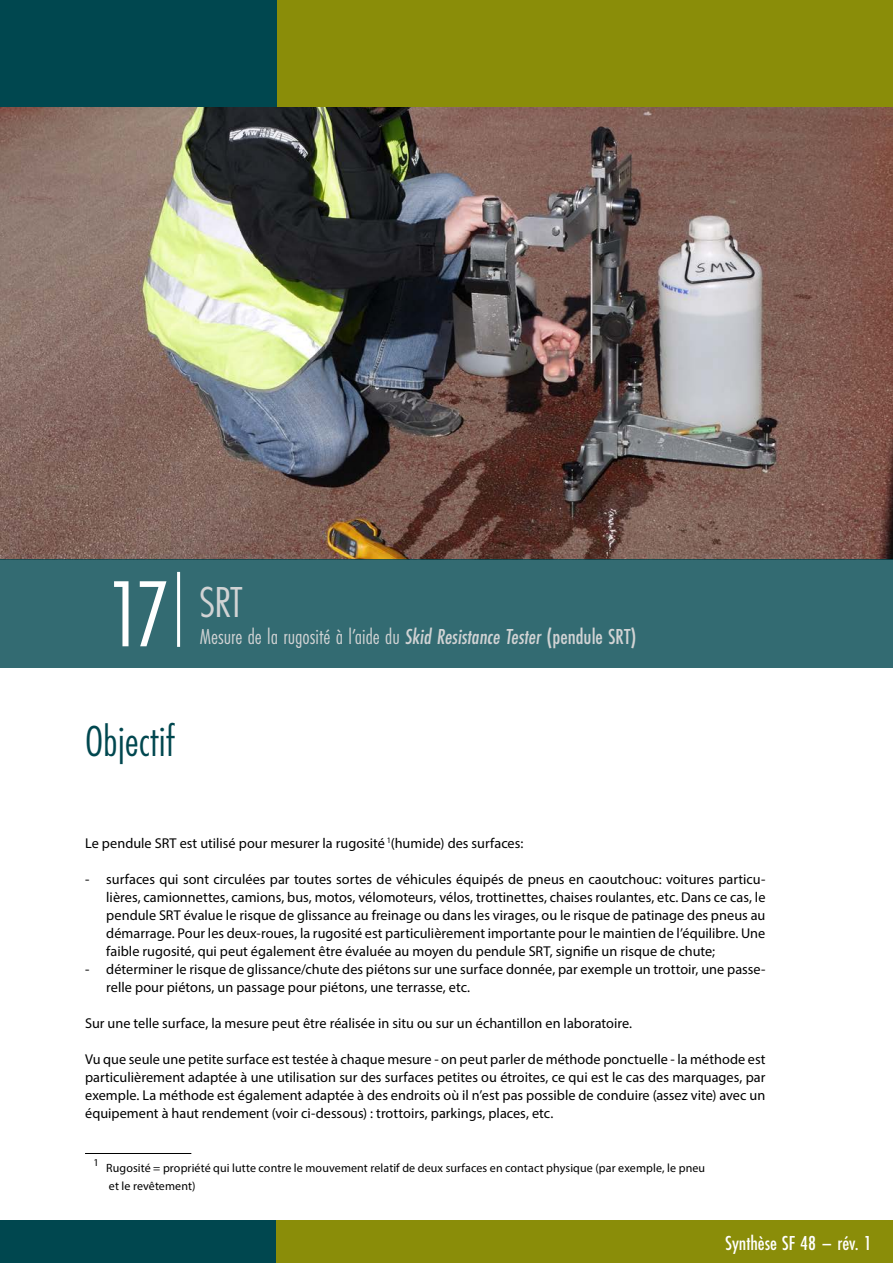
<style>
.page{position:relative;width:893px;height:1263px;background:#fff}
.page>*{position:absolute;margin:0;border:0;box-sizing:border-box;transform-origin:0 0}
.num{font:97.5px "Futura PT Cond";color:#fff}
.t1{font:45px "Futura PT Cond";color:#00474f}
.t2{font:45px "Futura PT Cond";color:#d1d3d4}
.h1_num{font:22.5px "Futura PT Cond";color:#d1d3d4}
.t3{font:500 21px "Futura PT Cond";color:#fff}
.t4{font:14.25px/18px "Myriad Pro";color:#000;text-align:justify}
.t5{font:12px/18px "Myriad Pro";letter-spacing:.01em;color:#000}
.t6{font:10.5px "Myriad Pro";color:#000}
.s1{font-weight:500;font-style:italic}
.s2{font-weight:500}
</style>
<div class="page">
<div style="left:0;top:1220px;width:276px;height:43px;background:#00474f"></div>
<div style="left:276px;top:1220px;width:617px;height:43px;background:#8a8d09"></div>
<img style="left:0;top:106px;width:893px;height:454px">
<hr style="left:85px;top:1153px;width:106px;height:1px;background:#000">
<div style="left:276px;top:0;width:617px;height:106px;background:#8a8d09"></div>
<div style="left:0;top:0;width:276px;height:106px;background:#00474f"></div>
<div style="left:0;top:560px;width:893px;height:108px;background:#336b72"></div>
<hr style="left:177px;top:572px;width:3px;height:75px;background:#fff">
<p class="num" style="left:107px;top:557px;width:65px">17</p>
<p class="t2" style="left:200px;top:576px;width:44px">SRT</p>
<p class="h1_num" style="left:200px;top:624px;width:438px">Mesure de la rugosité à l’aide du <span class="s1">Skid Resistance Tester</span> <span class="s2">(pendule SRT)</span></p>
<p class="t1" style="left:85px;top:715px;width:92px">Objectif</p>
<p class="t4" style="left:85px;top:834px;width:440px">Le pendule SRT est utilisé pour mesurer la rugosité <sup>1</sup>(humide) des surfaces:</p>
<p class="t4" style="left:106px;top:870px;width:661px;text-indent:-21px">- surfaces qui sont circulées par toutes sortes de véhicules équipés de pneus en caoutchouc: voitures particu&shy;lières, camionnettes, camions, bus, motos, vélomoteurs, vélos, trottinettes, chaises roulantes, etc. Dans ce cas, le pendule SRT évalue le risque de glissance au freinage ou dans les virages, ou le risque de patinage des pneus au démarrage. Pour les deux-roues, la rugosité est particulièrement importante pour le maintien de l’équilibre. Une faible rugosité, qui peut également être évaluée au moyen du pendule SRT, signifie un risque de chute;</p>
<p class="t4" style="left:106px;top:960px;width:661px;text-indent:-21px">- déterminer le risque de glissance/chute des piétons sur une surface donnée, par exemple un trottoir, une passe&shy;relle pour piétons, un passage pour piétons, une terrasse, etc.</p>
<p class="t4" style="left:85px;top:1014px;width:548px">Sur une telle surface, la mesure peut être réalisée in situ ou sur un échantillon en laboratoire.</p>
<p class="t4" style="left:85px;top:1050px;width:682px">Vu que seule une petite surface est testée à chaque mesure - on peut parler de méthode ponctuelle - la méthode est particulièrement adaptée à une utilisation sur des surfaces petites ou étroites, ce qui est le cas des marquages, par exemple. La méthode est également adaptée à des endroits où il n’est pas possible de conduire (assez vite) avec un équipement à haut rendement (voir ci-dessous) : trottoirs, parkings, places, etc.</p>
<p class="t6" style="left:94px;top:1156px;width:7px">1</p>
<p class="t5" style="left:106px;top:1158px;width:600px">Rugosité = propriété qui lutte contre le mouvement relatif de deux surfaces en contact physique (par exemple, le pneu et le revêtement)</p>
<h3 class="t3" style="left:725px;top:1231px;width:148px">Synthèse SF 48 – rév. 1</h3>
</div>
